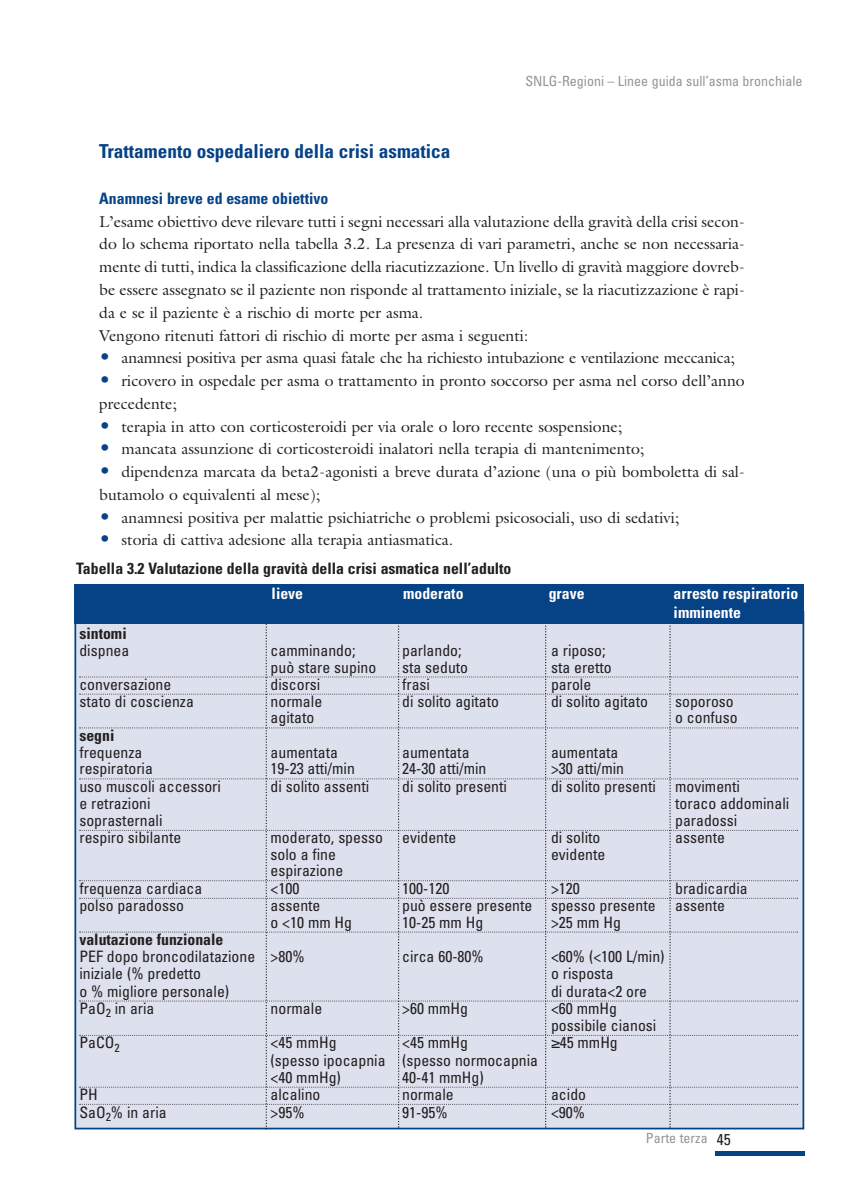
<style>
.page{position:relative;width:844px;height:1191px;background:#fff}
.page>*{position:absolute;margin:0;border:0;box-sizing:border-box;transform-origin:0 0}
.t1{font:700 condensed 19.25px "Univers";color:#054286}
.t2{font:15.75px/22.8px "Galliard";color:#231f20}
.t3{font:condensed 15.75px/17.2px "Univers";color:#231f20}
.t4{font:700 condensed 15.75px "Univers";color:#231f20}
.t5{font:700 condensed 15.75px/18.9px "Univers";color:#fff}
.t6{font:700 condensed 15.75px "Univers";color:#054286}
.t7{font:condensed 14px "Univers";color:#939598}
.s1{font-size:19.25px;color:#054286}
.s2{font-family:"Helvetica";font-stretch:normal}
.s3{font-size:15.75px;color:#231f20}
</style>
<div class="page">
<div style="left:715px;top:1151px;width:89px;height:5px;background:#054286"></div>
<div style="left:79px;top:624px;width:718px;height:505px;background:#dde0ed"></div>
<div style="left:74px;top:584px;width:730px;height:40px;background:#054286"></div>
<p class="t7" style="left:525px;top:72px;width:278px">SNLG-Regioni – Linee guida sull’asma bronchiale</p>
<p class="t1" style="left:99px;top:140px;width:352px">Trattamento ospedaliero della crisi asmatica</p>
<p class="t6" style="left:99px;top:189px;width:230px">Anamnesi breve ed esame obiettivo</p>
<p class="t2" style="left:99px;top:210px;width:646px">L’esame obiettivo deve rilevare tutti i segni necessari alla valutazione della gravità della crisi secon&shy;do lo schema riportato nella tabella 3.2. La presenza di vari parametri, anche se non necessaria&shy;mente di tutti, indica la classificazione della riacutizzazione. Un livello di gravità maggiore dovreb&shy;be essere assegnato se il paziente non risponde al trattamento iniziale, se la riacutizzazione è rapi&shy;da e se il paziente è a rischio di morte per asma.<br>Vengono ritenuti fattori di rischio di morte per asma i seguenti:</p>
<p class="t2" style="left:99px;top:346px;width:637px"><span class="s1">•</span> anamnesi positiva per asma quasi fatale che ha richiesto intubazione e ventilazione meccanica;</p>
<p class="t2" style="left:99px;top:369px;width:646px"><span class="s1">•</span> ricovero in ospedale per asma o trattamento in pronto soccorso per asma nel corso dell’anno precedente;</p>
<p class="t2" style="left:99px;top:414px;width:524px"><span class="s1">•</span> terapia in atto con corticosteroidi per via orale o loro recente sospensione;</p>
<p class="t2" style="left:99px;top:437px;width:546px"><span class="s1">•</span> mancata assunzione di corticosteroidi inalatori nella terapia di mantenimento;</p>
<p class="t2" style="left:99px;top:460px;width:646px"><span class="s1">•</span> dipendenza marcata da beta2-agonisti a breve durata d’azione (una o più bomboletta di sal&shy;butamolo o equivalenti al mese);</p>
<p class="t2" style="left:99px;top:505px;width:581px"><span class="s1">•</span> anamnesi positiva per malattie psichiatriche o problemi psicosociali, uso di sedativi;</p>
<p class="t2" style="left:99px;top:528px;width:355px"><span class="s1">•</span> storia di cattiva adesione alla terapia antiasmatica.</p>
<p class="t4" style="left:76px;top:559px;width:436px">Tabella 3.2 Valutazione della gravità della crisi asmatica nell’adulto</p>
<p class="t5" style="left:271px;top:583px;width:33px">lieve</p>
<p class="t5" style="left:403px;top:583px;width:62px">moderato</p>
<p class="t5" style="left:548px;top:583px;width:37px">grave</p>
<p class="t5" style="left:673px;top:583px;width:126px">arresto respiratorio imminente</p>
<p class="t4" style="left:79px;top:623px;width:49px">sintomi</p>
<p class="t3" style="left:79px;top:641px;width:51px">dispnea</p>
<p class="t3" style="left:270px;top:641px;width:86px">camminando;</p>
<p class="t3" style="left:402px;top:641px;width:61px">parlando;</p>
<p class="t3" style="left:551px;top:641px;width:56px">a riposo;</p>
<p class="t3" style="left:270px;top:658px;width:107px">può stare supino</p>
<p class="t3" style="left:402px;top:658px;width:67px">sta seduto</p>
<p class="t3" style="left:551px;top:658px;width:62px">sta eretto</p>
<p class="t3" style="left:79px;top:675px;width:93px">conversazione</p>
<p class="t3" style="left:270px;top:675px;width:51px">discorsi</p>
<p class="t3" style="left:402px;top:675px;width:29px">frasi</p>
<p class="t3" style="left:551px;top:675px;width:42px">parole</p>
<p class="t3" style="left:79px;top:692px;width:116px">stato di coscienza</p>
<p class="t3" style="left:270px;top:692px;width:53px">normale</p>
<p class="t3" style="left:402px;top:692px;width:98px">di solito agitato</p>
<p class="t3" style="left:551px;top:692px;width:98px">di solito agitato</p>
<p class="t3" style="left:675px;top:692px;width:60px">soporoso</p>
<p class="t3" style="left:270px;top:709px;width:45px">agitato</p>
<p class="t3" style="left:675px;top:709px;width:64px">o confuso</p>
<p class="t4" style="left:79px;top:725px;width:36px">segni</p>
<p class="t3" style="left:79px;top:743px;width:64px">frequenza</p>
<p class="t3" style="left:270px;top:743px;width:69px">aumentata</p>
<p class="t3" style="left:402px;top:743px;width:69px">aumentata</p>
<p class="t3" style="left:551px;top:743px;width:69px">aumentata</p>
<p class="t3" style="left:79px;top:760px;width:75px">respiratoria</p>
<p class="t3" style="left:270px;top:760px;width:86px">19-23 atti/min</p>
<p class="t3" style="left:402px;top:760px;width:86px">24-30 atti/min</p>
<p class="t3" style="left:551px;top:760px;width:74px">&gt;30 atti/min</p>
<p class="t3" style="left:79px;top:777px;width:143px">uso muscoli accessori</p>
<p class="t3" style="left:270px;top:777px;width:100px">di solito assenti</p>
<p class="t3" style="left:402px;top:777px;width:106px">di solito presenti</p>
<p class="t3" style="left:551px;top:777px;width:190px">di solito presenti movimenti</p>
<p class="t3" style="left:79px;top:794px;width:73px">e retrazioni</p>
<p class="t3" style="left:675px;top:794px;width:116px">toraco addominali</p>
<p class="t3" style="left:79px;top:811px;width:85px">soprasternali</p>
<p class="t3" style="left:675px;top:811px;width:64px">paradossi</p>
<p class="t3" style="left:79px;top:828px;width:103px">respiro sibilante</p>
<p class="t3" style="left:270px;top:828px;width:187px">moderato, spesso evidente</p>
<p class="t3" style="left:551px;top:828px;width:51px">di solito</p>
<p class="t3" style="left:675px;top:828px;width:51px">assente</p>
<p class="t3" style="left:270px;top:845px;width:67px">solo a fine</p>
<p class="t3" style="left:551px;top:845px;width:56px">evidente</p>
<p class="t3" style="left:270px;top:862px;width:74px">espirazione</p>
<p class="t3" style="left:79px;top:879px;width:124px">frequenza cardiaca</p>
<p class="t3" style="left:270px;top:879px;width:30px">&lt;100</p>
<p class="t3" style="left:402px;top:879px;width:49px">100-120</p>
<p class="t3" style="left:551px;top:879px;width:30px">&gt;120</p>
<p class="t3" style="left:675px;top:879px;width:74px">bradicardia</p>
<p class="t3" style="left:79px;top:896px;width:106px">polso paradosso</p>
<p class="t3" style="left:270px;top:896px;width:51px">assente</p>
<p class="t3" style="left:402px;top:896px;width:324px">può essere presente spesso presente assente</p>
<p class="t3" style="left:270px;top:913px;width:83px">o &lt;10 mm Hg</p>
<p class="t3" style="left:402px;top:913px;width:83px">10-25 mm Hg</p>
<p class="t3" style="left:551px;top:913px;width:71px">&gt;25 mm Hg</p>
<p class="t4" style="left:79px;top:929px;width:145px">valutazione funzionale</p>
<p class="t3" style="left:79px;top:947px;width:227px">PEF dopo broncodilatazione &gt;80%</p>
<p class="t3" style="left:402px;top:947px;width:83px">circa 60-80%</p>
<p class="t3" style="left:551px;top:947px;width:115px">&lt;60% (&lt;100 L/min)</p>
<p class="t3" style="left:79px;top:965px;width:123px">iniziale (% predetto</p>
<p class="t3" style="left:551px;top:965px;width:64px">o risposta</p>
<p class="t3" style="left:79px;top:982px;width:151px">o % migliore personale)</p>
<p class="t3" style="left:551px;top:982px;width:98px">di durata&lt;2 ore</p>
<p class="t3" style="left:79px;top:999px;width:77px">PaO<sub>2</sub> in aria</p>
<p class="t3" style="left:270px;top:999px;width:53px">normale</p>
<p class="t3" style="left:402px;top:999px;width:67px">&gt;60 mmHg</p>
<p class="t3" style="left:551px;top:999px;width:107px">&lt;60 mmHg possibile cianosi</p>
<p class="t3" style="left:79px;top:1034px;width:42px">PaCO<sub>2</sub></p>
<p class="t3" style="left:270px;top:1034px;width:67px">&lt;45 mmHg</p>
<p class="t3" style="left:402px;top:1034px;width:67px">&lt;45 mmHg</p>
<p class="t3" style="left:551px;top:1034px;width:68px"><span class="s2">≥</span>45 mmHg</p>
<p class="t3" style="left:270px;top:1051px;width:269px">(spesso ipocapnia (spesso normocapnia &lt;40 mmHg)</p>
<p class="t3" style="left:402px;top:1068px;width:83px">40-41 mmHg)</p>
<p class="t3" style="left:79px;top:1085px;width:20px">PH</p>
<p class="t3" style="left:270px;top:1085px;width:51px">alcalino</p>
<p class="t3" style="left:402px;top:1085px;width:53px">normale</p>
<p class="t3" style="left:551px;top:1085px;width:36px">acido</p>
<p class="t3" style="left:79px;top:1103px;width:89px">SaO<sub>2</sub>% in aria</p>
<p class="t3" style="left:270px;top:1103px;width:36px">&gt;95%</p>
<p class="t3" style="left:402px;top:1103px;width:47px">91-95%</p>
<p class="t3" style="left:551px;top:1103px;width:36px">&lt;90%</p>
<p class="t7" style="left:645px;top:1129px;width:86px">Parte terza <span class="s3">45</span></p>
</div>
